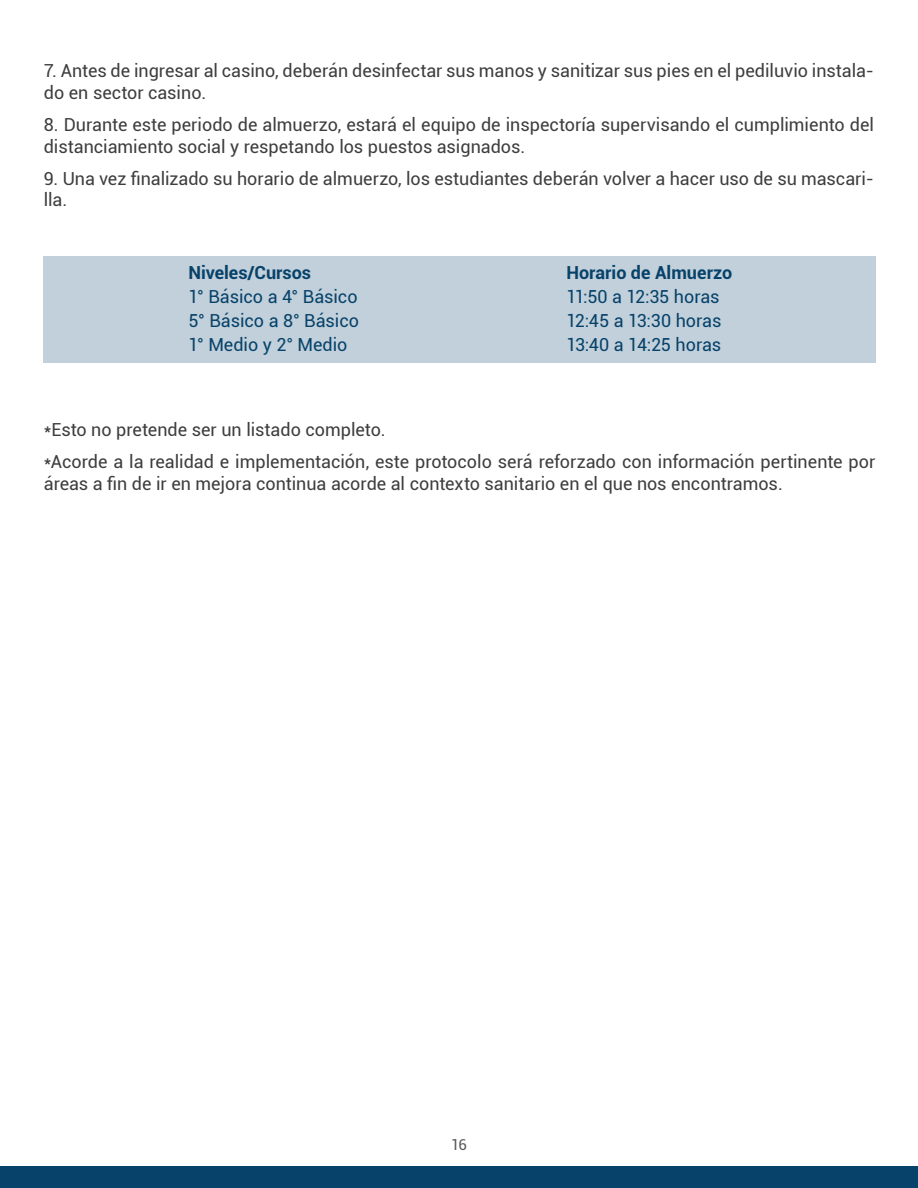
<style>
.page{position:relative;width:918px;height:1188px;background:#fff}
.page>*{position:absolute;margin:0;border:0;box-sizing:border-box;transform-origin:0 0}
.t1{font:18px/21.6px "Roboto";color:#3e3e3f}
.t2{font:18px "Roboto";color:#07426a}
.t3{font:700 18px "Roboto";color:#07426a}
.t4{font:15px "Roboto";color:#57585a}
</style>
<div class="page">
<div style="left:0;top:1167px;width:918px;height:21px;background:#07426a"></div>
<div style="left:43px;top:256px;width:832px;height:107px;background:#c1d0da"></div>
<p class="t1" style="left:44px;top:60px;width:832px">7. Antes de ingresar al casino, deberán desinfectar sus manos y sanitizar sus pies en el pediluvio instala&shy;do en sector casino.</p>
<p class="t1" style="left:44px;top:113px;width:832px">8. Durante este periodo de almuerzo, estará el equipo de inspectoría supervisando el cumplimiento del distanciamiento social y respetando los puestos asignados.</p>
<p class="t1" style="left:44px;top:167px;width:832px">9. Una vez finalizado su horario de almuerzo, los estudiantes deberán volver a hacer uso de su mascari&shy;lla.</p>
<p class="t3" style="left:188px;top:260px;width:124px">Niveles/Cursos</p>
<p class="t3" style="left:566px;top:260px;width:167px">Horario de Almuerzo</p>
<p class="t2" style="left:188px;top:284px;width:171px">1° Básico a 4° Básico</p>
<p class="t2" style="left:566px;top:284px;width:155px">11:50 a 12:35 horas</p>
<p class="t2" style="left:188px;top:308px;width:172px">5° Básico a 8° Básico</p>
<p class="t2" style="left:566px;top:308px;width:157px">12:45 a 13:30 horas</p>
<p class="t2" style="left:188px;top:332px;width:161px">1° Medio y 2° Medio</p>
<p class="t2" style="left:566px;top:332px;width:156px">13:40 a 14:25 horas</p>
<p class="t1" style="left:44px;top:413px;width:833px;line-height:32.1px">*Esto no pretende ser un listado completo.<br>*Acorde a la realidad e implementación, este protocolo será reforzado con información pertinente por</p>
<p class="t1" style="left:44px;top:472px;width:741px">áreas a fin de ir en mejora continua acorde al contexto sanitario en el que nos encontramos.</p>
<p class="t4" style="left:451px;top:1134px;width:17px">16</p>
</div>
